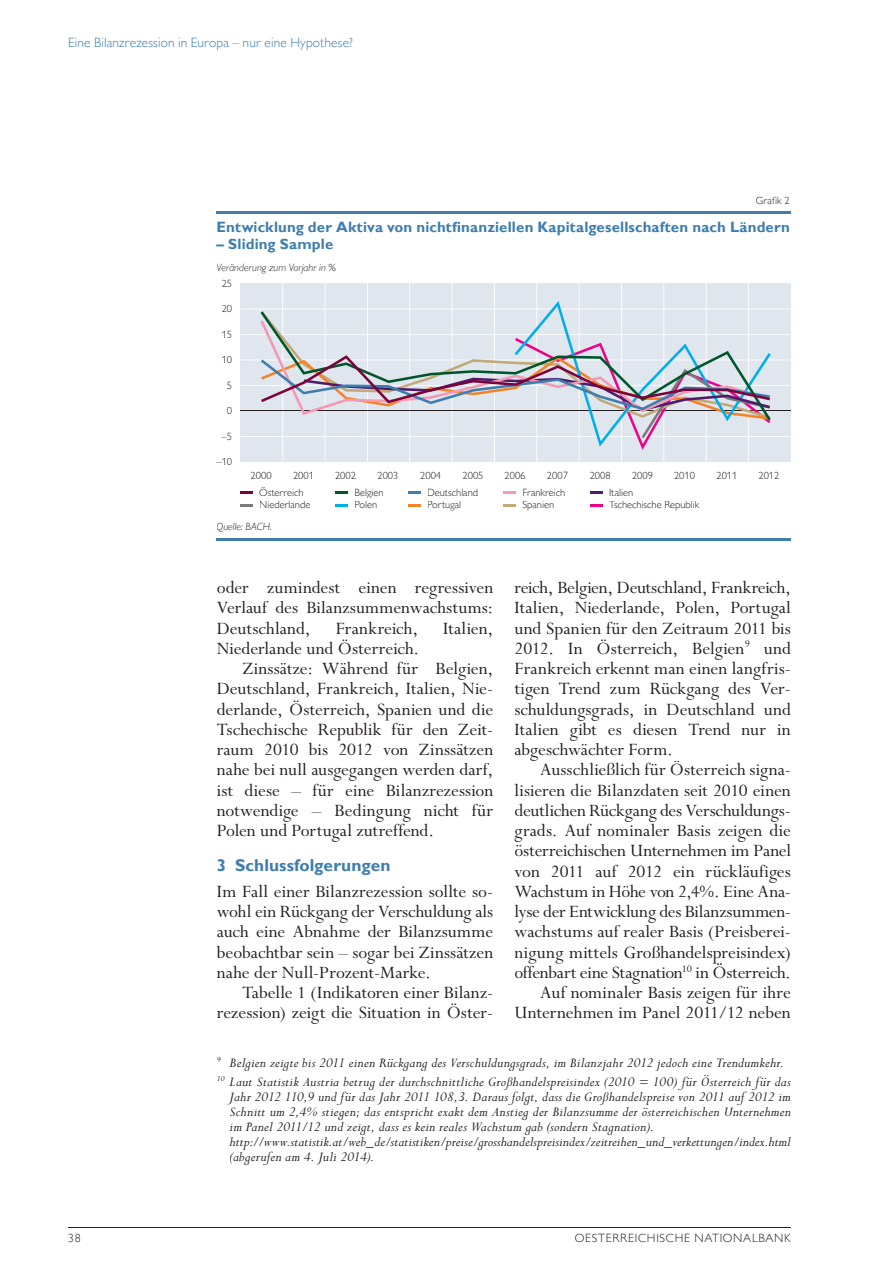
<style>
.page{position:relative;width:893px;height:1263px;background:#fff}
.page>*{position:absolute;margin:0;border:0;box-sizing:border-box;transform-origin:0 0}
.t1{font:19.5px/20.2px "Perpetua Std";color:#231f20;text-align:justify}
.t2{font:700 17.25px "Gill Sans MT Pro";letter-spacing:.005em;color:#3e7dad}
.t3{font:italic 15px/15px "Perpetua Std";letter-spacing:.01em;color:#231f20}
.t4{font:700 15px "Gill Sans MT Pro";letter-spacing:.01em;color:#3e7dad}
.t5{font:300 13.5px "Gill Sans MT Pro";letter-spacing:.01em;color:#3e7dad}
.t6{font:300 12px "Gill Sans MT Pro";letter-spacing:.06em;color:#231f20}
.t7{font:300 10.5px "Gill Sans MT Pro";color:#231f20}
.t8{font:italic 300 10.5px "Gill Sans MT Pro";letter-spacing:.005em;color:#231f20}
</style>
<div class="page">
<hr style="left:68px;top:1227px;width:723px;height:1px;background:#231f20">
<hr style="left:540px;top:761px;width:131px;height:1px;background:#231f20">
<hr style="left:692px;top:963px;width:97px;height:1px;background:#231f20">
<hr style="left:217px;top:211px;width:574px;height:2px;background:#3e7dad">
<hr style="left:217px;top:539px;width:574px;height:2px;background:#3e7dad">
<div style="left:240px;top:283px;width:551px;height:179px;background:#e0e6ed"></div>
<hr style="left:240px;top:436px;width:551px;height:1px;background:#fff">
<hr style="left:240px;top:385px;width:551px;height:1px;background:#fff">
<hr style="left:240px;top:360px;width:551px;height:1px;background:#fff">
<hr style="left:240px;top:334px;width:551px;height:1px;background:#fff">
<hr style="left:240px;top:309px;width:551px;height:1px;background:#fff">
<hr style="left:282px;top:283px;width:1px;height:179px;background:#fff">
<hr style="left:325px;top:283px;width:1px;height:179px;background:#fff">
<hr style="left:367px;top:283px;width:1px;height:179px;background:#fff">
<hr style="left:409px;top:283px;width:1px;height:179px;background:#fff">
<hr style="left:452px;top:283px;width:1px;height:179px;background:#fff">
<hr style="left:494px;top:283px;width:1px;height:179px;background:#fff">
<hr style="left:536px;top:283px;width:1px;height:179px;background:#fff">
<hr style="left:579px;top:283px;width:1px;height:179px;background:#fff">
<hr style="left:621px;top:283px;width:1px;height:179px;background:#fff">
<hr style="left:663px;top:283px;width:1px;height:179px;background:#fff">
<hr style="left:706px;top:283px;width:1px;height:179px;background:#fff">
<hr style="left:748px;top:283px;width:1px;height:179px;background:#fff">
<hr style="left:240px;top:411px;width:551px;height:1px;background:#231f20">
<svg style="left:240px;top:491px;width:13px;height:3px"></svg>
<svg style="left:335px;top:491px;width:13px;height:3px"></svg>
<svg style="left:408px;top:491px;width:13px;height:3px"></svg>
<svg style="left:503px;top:491px;width:13px;height:3px"></svg>
<svg style="left:590px;top:491px;width:13px;height:3px"></svg>
<svg style="left:240px;top:504px;width:13px;height:2px"></svg>
<svg style="left:335px;top:504px;width:13px;height:2px"></svg>
<svg style="left:408px;top:504px;width:13px;height:2px"></svg>
<svg style="left:503px;top:504px;width:13px;height:2px"></svg>
<svg style="left:590px;top:504px;width:13px;height:2px"></svg>
<svg style="left:261px;top:301px;width:510px;height:149px"></svg>
<p class="t5" style="left:68px;top:35px;width:286px">Eine Bilanzrezession in Europa – nur eine Hypothese?</p>
<p class="t7" style="left:756px;top:194px;width:36px">Grafik 2</p>
<p class="t4" style="left:217px;top:218px;width:575px">Entwicklung der Aktiva von nichtfinanziellen Kapitalgesellschaften nach Ländern</p>
<p class="t4" style="left:217px;top:235px;width:118px">– Sliding Sample</p>
<p class="t8" style="left:217px;top:261px;width:121px">Veränderung zum Vorjahr in %</p>
<p class="t7" style="left:222px;top:277px;width:12px">25</p>
<p class="t7" style="left:222px;top:302px;width:12px">20</p>
<p class="t7" style="left:222px;top:328px;width:12px">15</p>
<p class="t7" style="left:222px;top:354px;width:12px">10</p>
<p class="t7" style="left:227px;top:379px;width:7px">5</p>
<p class="t7" style="left:227px;top:405px;width:7px">0</p>
<p class="t7" style="left:222px;top:430px;width:12px">–5</p>
<p class="t7" style="left:216px;top:456px;width:17px">–10</p>
<p class="t7" style="left:251px;top:469px;width:22px">2000</p>
<p class="t7" style="left:293px;top:469px;width:22px">2001</p>
<p class="t7" style="left:335px;top:469px;width:22px">2002</p>
<p class="t7" style="left:377px;top:469px;width:23px">2003</p>
<p class="t7" style="left:420px;top:469px;width:22px">2004</p>
<p class="t7" style="left:463px;top:469px;width:22px">2005</p>
<p class="t7" style="left:505px;top:469px;width:22px">2006</p>
<p class="t7" style="left:547px;top:469px;width:22px">2007</p>
<p class="t7" style="left:590px;top:469px;width:22px">2008</p>
<p class="t7" style="left:632px;top:469px;width:22px">2009</p>
<p class="t7" style="left:674px;top:469px;width:22px">2010</p>
<p class="t7" style="left:716px;top:469px;width:22px">2011</p>
<p class="t7" style="left:758px;top:469px;width:22px">2012</p>
<p class="t7" style="left:259px;top:486px;width:46px">Österreich</p>
<p class="t7" style="left:354px;top:486px;width:31px">Belgien</p>
<p class="t7" style="left:427px;top:486px;width:52px">Deutschland</p>
<p class="t7" style="left:522px;top:486px;width:44px">Frankreich</p>
<p class="t7" style="left:609px;top:486px;width:26px">Italien</p>
<p class="t7" style="left:259px;top:498px;width:53px">Niederlande</p>
<p class="t7" style="left:354px;top:498px;width:24px">Polen</p>
<p class="t7" style="left:427px;top:498px;width:36px">Portugal</p>
<p class="t7" style="left:522px;top:498px;width:33px">Spanien</p>
<p class="t7" style="left:609px;top:498px;width:92px">Tschechische Republik</p>
<p class="t8" style="left:217px;top:520px;width:57px">Quelle: BACH.</p>
<p class="t1" style="left:217px;top:578px;width:278px">oder zumindest einen regressiven Verlauf des Bilanzsummenwachstums:<br>Deutschland,</p>
<p class="t1" style="left:336px;top:619px;width:84px">Frankreich,</p>
<p class="t1" style="left:443px;top:619px;width:51px">Italien,</p>
<p class="t1" style="left:217px;top:639px;width:204px">Niederlande und Österreich.</p>
<p class="t1" style="left:242px;top:659px;width:252px">Zinssätze: Während für Belgien,</p>
<p class="t1" style="left:217px;top:679px;width:278px">Deutschland, Frankreich, Italien, Nie-</p>
<p class="t1" style="left:217px;top:700px;width:278px">derlande, Österreich, Spanien und die</p>
<p class="t1" style="left:217px;top:720px;width:278px">Tschechische Republik für den Zeit-</p>
<p class="t1" style="left:217px;top:740px;width:278px">raum 2010 bis 2012 von Zinssätzen</p>
<p class="t1" style="left:217px;top:760px;width:278px">nahe bei null ausgegangen werden darf,</p>
<p class="t1" style="left:217px;top:781px;width:278px">ist diese – für eine Bilanzrezession</p>
<p class="t1" style="left:217px;top:801px;width:278px">notwendige – Bedingung nicht für</p>
<p class="t1" style="left:217px;top:821px;width:219px">Polen und Portugal zutreffend.</p>
<p class="t2" style="left:217px;top:854px;width:175px">3 Schlussfolgerungen</p>
<p class="t1" style="left:217px;top:882px;width:278px">Im Fall einer Bilanzrezession sollte so&shy;wohl ein Rückgang der Verschuldung als auch eine Abnahme der Bilanzsumme beobachtbar sein – sogar bei Zinssätzen nahe der Null-Prozent-Marke.</p>
<p class="t1" style="left:217px;top:983px;width:278px;text-align:right">Tabelle 1 (Indikatoren einer Bilanz&shy;rezession) zeigt die Situation in Öster-</p>
<p class="t1" style="left:514px;top:578px;width:278px">reich, Belgien, Deutschland, Frankreich, Italien, Niederlande, Polen, Portugal und Spanien für den Zeitraum 2011 bis 2012. In Österreich, Belgien<sup>9</sup> und Frankreich erkennt man einen langfris&shy;tigen Trend zum Rückgang des Ver&shy;schuldungsgrads, in Deutschland und Italien gibt es diesen Trend nur in abgeschwächter Form.</p>
<p class="t1" style="left:514px;top:760px;width:278px;text-align:right">Ausschließlich für Österreich signa&shy;lisieren die Bilanzdaten seit 2010 einen deutlichen Rückgang des Verschuldungs&shy;grads. Auf nominaler Basis zeigen die österreichischen Unternehmen im Panel von 2011 auf 2012 ein rückläufiges Wachstum in Höhe von 2,4%. Eine Ana&shy;lyse der Entwicklung des Bilanzsummen&shy;wachstums auf realer Basis (Preisberei&shy;nigung mittels Großhandelspreisindex) offenbart eine Stagnation<sup>10</sup> in Österreich.<br>Auf nominaler Basis zeigen für ihre Unternehmen im Panel 2011/12 neben</p>
<p class="t3" style="left:217px;top:1053px;width:575px;line-height:19.2px"><sup>9</sup> Belgien zeigte bis 2011 einen Rückgang des Verschuldungsgrads, im Bilanzjahr 2012 jedoch eine Trendumkehr.<br><sup>10</sup> Laut Statistik Austria betrug der durchschnittliche Großhandelspreisindex (2010 = 100) für Österreich für das</p>
<p class="t3" style="left:230px;top:1090px;width:563px">Jahr 2012 110,9 und für das Jahr 2011 108,3. Daraus folgt, dass die Großhandelspreise von 2011 auf 2012 im Schnitt um 2,4% stiegen; das entspricht exakt dem Anstieg der Bilanzsumme der österreichischen Unternehmen im Panel 2011/12 und zeigt, dass es kein reales Wachstum gab (sondern Stagnation). http://www.statistik.at/web_de/statistiken/preise/grosshandelspreisindex/zeitreihen_und_verkettungen/index.html (abgerufen am 4. Juli 2014).</p>
<p class="t6" style="left:68px;top:1231px;width:14px">38</p>
<p class="t6" style="left:575px;top:1231px;width:218px">OESTERREICHISCHE NATIONALBANK</p>
</div>
